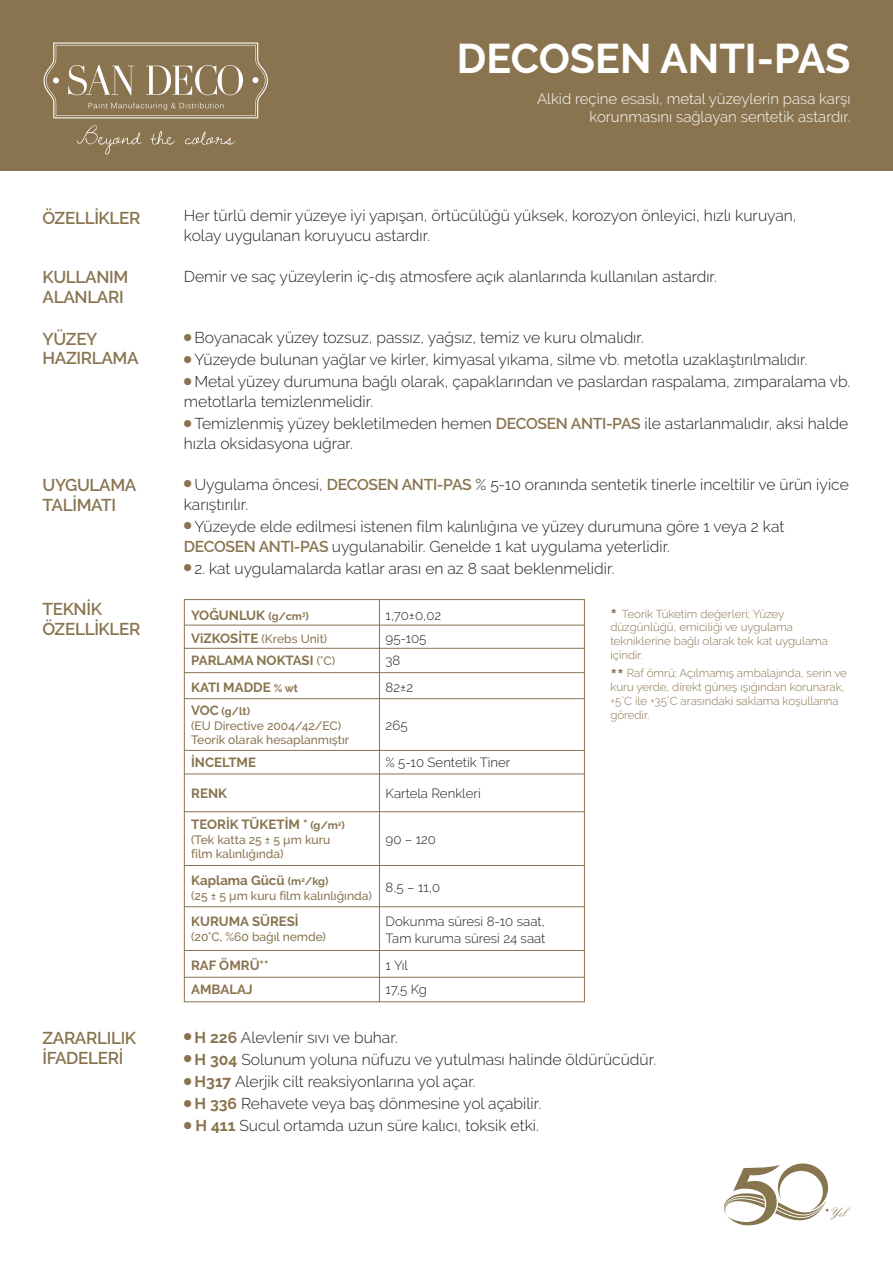
<style>
.page{position:relative;width:893px;height:1263px;background:#fff}
.page>*{position:absolute;margin:0;border:0;box-sizing:border-box;transform-origin:0 0}
.t1{font:700 41.25px "Raleway";color:#fff}
.t2{font:600 17.1px "Raleway";letter-spacing:-.02em;color:#89744f}
.t3{font:300 15.6px/20px "Raleway";color:#231f20}
.t4{font:300 15px/18px "Raleway";color:#fff;text-align:right}
.t5{font:300 13.35px "Raleway";color:#231f20}
.t6{font:700 13.35px "Raleway";color:#89744f}
.t7{font:500 12.15px/14.5px "Raleway";color:#89744f}
.t8{font:300 11.55px/13.8px "Raleway";color:#89744f}
.t9{font:700 10.8px "Raleway";color:#89744f}
.t10{font:700 6.3px "Raleway";color:#89744f}
.s1{color:#89744f}
.s2{font-weight:600;color:#89744f}
.s3{font-size:10.8px}
.s4{font-weight:700;font-size:13.35px}
.s5{font-weight:500;font-size:12.15px}
.s6{font-size:13.35px}
.s7{font-weight:700;font-size:19.65px}
.s8{font-weight:700;color:#89744f}
</style>
<div class="page">
<div style="left:0;top:0;width:893px;height:171px;background:#89744f"></div>
<hr style="left:184px;top:625px;width:400px;height:1px;background:#89744f">
<hr style="left:184px;top:648px;width:400px;height:1px;background:#89744f">
<hr style="left:184px;top:672px;width:400px;height:1px;background:#89744f">
<hr style="left:184px;top:698px;width:400px;height:1px;background:#89744f">
<hr style="left:184px;top:750px;width:400px;height:1px;background:#89744f">
<hr style="left:184px;top:774px;width:400px;height:1px;background:#89744f">
<hr style="left:184px;top:811px;width:400px;height:1px;background:#89744f">
<hr style="left:184px;top:865px;width:400px;height:1px;background:#89744f">
<hr style="left:184px;top:906px;width:400px;height:1px;background:#89744f">
<hr style="left:184px;top:950px;width:400px;height:1px;background:#89744f">
<hr style="left:184px;top:977px;width:400px;height:1px;background:#89744f">
<hr style="left:379px;top:599px;width:1px;height:403px;background:#89744f">
<svg style="left:724px;top:1163px;width:126px;height:63px"></svg>
<svg style="left:44px;top:43px;width:224px;height:75px"></svg>
<svg style="left:77px;top:125px;width:65px;height:29px"></svg>
<svg style="left:150px;top:131px;width:25px;height:14px"></svg>
<svg style="left:185px;top:131px;width:50px;height:14px"></svg>
<p class="t1" style="left:457px;top:35px;width:395px">DECOSEN ANTI-PAS</p>
<p class="t2" style="left:43px;top:208px;width:99px">ÖZELLİKLER</p>
<p class="t4" style="left:537px;top:90px;width:315px">Alkid reçine esaslı, metal yüzeylerin pasa karşı korunmasını sağlayan sentetik astardır.</p>
<p class="t3" style="left:184px;top:206px;width:614px">Her türlü demir yüzeye iyi yapışan, örtücülüğü yüksek, korozyon önleyici, hızlı kuruyan, kolay uygulanan koruyucu astardır.</p>
<p class="t2" style="left:43px;top:267px;width:87px">KULLANIM</p>
<p class="t3" style="left:184px;top:266px;width:535px">Demir ve saç yüzeylerin iç-dış atmosfere açık alanlarında kullanılan astardır.</p>
<p class="t2" style="left:43px;top:287px;width:83px">ALANLARI</p>
<p class="t2" style="left:43px;top:329px;width:57px">YÜZEY</p>
<p class="t2" style="left:43px;top:349px;width:98px">HAZIRLAMA</p>
<p class="t3" style="left:184px;top:328px;width:461px"><span class="s1">●</span> Boyanacak yüzey tozsuz, passız, yağsız, temiz ve kuru olmalıdır.</p>
<p class="t3" style="left:184px;top:350px;width:625px"><span class="s1">●</span> Yüzeyde bulunan yağlar ve kirler, kimyasal yıkama, silme vb. metotla uzaklaştırılmalıdır.</p>
<p class="t3" style="left:184px;top:372px;width:668px"><span class="s1">●</span> Metal yüzey durumuna bağlı olarak, çapaklarından ve paslardan raspalama, zımparalama vb. metotlarla temizlenmelidir.</p>
<p class="t3" style="left:184px;top:414px;width:666px"><span class="s1">●</span> Temizlenmiş yüzey bekletilmeden hemen <span class="s2">DECOSEN ANTI-PAS</span> ile astarlanmalıdır, aksi halde hızla oksidasyona uğrar.</p>
<p class="t2" style="left:43px;top:475px;width:95px">UYGULAMA</p>
<p class="t2" style="left:43px;top:495px;width:75px">TALİMATI</p>
<p class="t3" style="left:184px;top:474px;width:666px"><span class="s1">●</span> Uygulama öncesi, <span class="s2">DECOSEN ANTI-PAS</span> % 5-10 oranında sentetik tinerle inceltilir ve ürün iyice karıştırılır.</p>
<p class="t3" style="left:184px;top:516px;width:602px"><span class="s1">●</span> Yüzeyde elde edilmesi istenen film kalınlığına ve yüzey durumuna göre 1 veya 2 kat<br><span class="s2">DECOSEN ANTI-PAS</span> uygulanabilir. Genelde 1 kat uygulama yeterlidir.</p>
<p class="t3" style="left:184px;top:558px;width:432px"><span class="s1">●</span> 2. kat uygulamalarda katlar arası en az 8 saat beklenmelidir.</p>
<p class="t2" style="left:43px;top:599px;width:61px">TEKNİK</p>
<p class="t2" style="left:43px;top:619px;width:99px">ÖZELLİKLER</p>
<p class="t6" style="left:191px;top:608px;width:112px">YOĞUNLUK <span class="s3">(g/cm</span></p>
<p class="t5" style="left:386px;top:607px;width:57px">1,70±0,02</p>
<p class="t10" style="left:302px;top:610px;width:8px">3<span class="s3">)</span></p>
<p class="t7" style="left:191px;top:631px;width:138px"><span class="s4">ViZKOSİTE</span> (Krebs Unit)</p>
<p class="t5" style="left:386px;top:630px;width:42px">95-105</p>
<p class="t6" style="left:191px;top:653px;width:145px">PARLAMA NOKTASI <span class="s5">(°C)</span></p>
<p class="t5" style="left:386px;top:653px;width:16px">38</p>
<p class="t6" style="left:191px;top:680px;width:108px">KATI MADDE <span class="s3">% wt</span></p>
<p class="t5" style="left:386px;top:680px;width:29px">82±2</p>
<p class="t5" style="left:386px;top:717px;width:23px">265</p>
<p class="t9" style="left:191px;top:705px;width:60px"><span class="s6">VOC</span> (g/lt)</p>
<p class="t7" style="left:191px;top:718px;width:152px">(EU Directive 2004/42/EC)</p>
<p class="t7" style="left:191px;top:732px;width:160px">Teorik olarak hesaplanmıştır</p>
<p class="t6" style="left:191px;top:754px;width:66px">İNCELTME</p>
<p class="t5" style="left:386px;top:754px;width:126px">% 5-10 Sentetik Tiner</p>
<p class="t6" style="left:191px;top:786px;width:37px">RENK</p>
<p class="t5" style="left:386px;top:786px;width:97px">Kartela Renkleri</p>
<p class="t5" style="left:386px;top:831px;width:52px">90 – 120</p>
<p class="t6" style="left:191px;top:817px;width:155px">TEORİK TÜKETİM * <span class="s3">(g/m</span><sup>2</sup><span class="s3">)</span></p>
<p class="t7" style="left:191px;top:832px;width:141px">(Tek katta 25 ± 5 µm kuru film kalınlığında)</p>
<p class="t8" style="left:610px;top:606px;width:219px"><span class="s7">*</span> Teorik Tüketim değerleri; Yüzey düzgünlüğü, emiciliği ve uygulama tekniklerine bağlı olarak tek kat uygulama içindir.</p>
<p class="t8" style="left:610px;top:666px;width:238px"><span class="s7">**</span> Raf ömrü; Açılmamış ambalajında, serin ve kuru yerde, direkt güneş ışığından korunarak, +5˚C ile +35˚C arasındaki saklama koşullarına göredir.</p>
<p class="t6" style="left:191px;top:873px;width:139px">Kaplama Gücü <span class="s3">(m</span><sup>2</sup><span class="s3">/kg)</span></p>
<p class="t7" style="left:191px;top:888px;width:182px">(25 ± 5 µm kuru film kalınlığında)</p>
<p class="t5" style="left:386px;top:880px;width:56px">8,5 – 11,0</p>
<p class="t6" style="left:191px;top:914px;width:109px">KURUMA SÜRESİ</p>
<p class="t7" style="left:191px;top:929px;width:136px">(20°C, %60 bağıl nemde)</p>
<p class="t6" style="left:191px;top:958px;width:79px">RAF ÖMRÜ**</p>
<p class="t5" style="left:386px;top:957px;width:24px">1 Yıl</p>
<p class="t6" style="left:191px;top:982px;width:63px">AMBALAJ</p>
<p class="t5" style="left:386px;top:981px;width:43px">17,5 Kg</p>
<p class="t5" style="left:386px;top:914px;width:161px">Dokunma süresi 8-10 saat,</p>
<p class="t5" style="left:386px;top:931px;width:161px">Tam kuruma süresi 24 saat</p>
<p class="t2" style="left:43px;top:1028px;width:95px">ZARARLILIK</p>
<p class="t2" style="left:43px;top:1048px;width:82px">İFADELERİ</p>
<p class="t3" style="left:184px;top:1027px;width:215px"><span class="s1">●</span> <span class="s8">H 226</span> Alevlenir sıvı ve buhar.</p>
<p class="t3" style="left:184px;top:1049px;width:474px"><span class="s1">●</span> <span class="s8">H 304</span> Solunum yoluna nüfuzu ve yutulması halinde öldürücüdür.</p>
<p class="t3" style="left:184px;top:1071px;width:293px"><span class="s1">●</span> <span class="s8">H317</span> Alerjik cilt reaksiyonlarına yol açar.</p>
<p class="t3" style="left:184px;top:1093px;width:359px"><span class="s1">●</span> <span class="s8">H 336</span> Rehavete veya baş dönmesine yol açabilir.</p>
<p class="t3" style="left:184px;top:1115px;width:356px"><span class="s1">●</span> <span class="s8">H 411</span> Sucul ortamda uzun süre kalıcı, toksik etki.</p>
</div>
